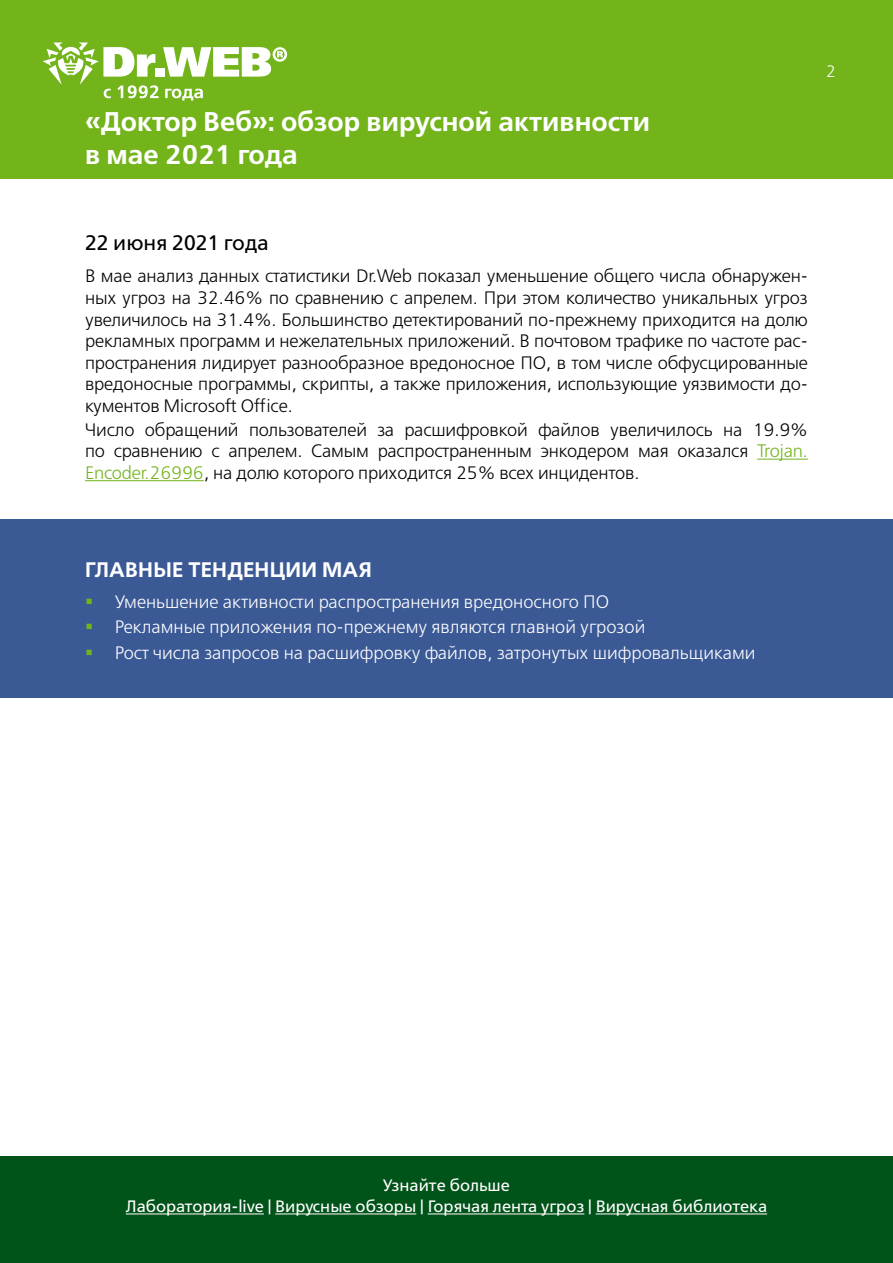
<style>
.page{position:relative;width:893px;height:1263px;background:#fff}
.page>*{position:absolute;margin:0;border:0;box-sizing:border-box;transform-origin:0 0}
.t1{font:600 27px/32.4px "Free Set";color:#fff}
.t2{font:600 21px "Free Set";letter-spacing:.01em;color:#fff}
.t3{font:21px "Free Set";color:#000}
.t4{font:300 18px/21.6px "Free Set";letter-spacing:-.01em;color:#000;text-align:justify}
.t5{font:300 18px "Free Set";color:#fff}
.t6{font:16.5px/21.6px "Free Set";color:#fff;text-align:center}
.t7{font:300 16.5px "Free Set";color:#fff}
.s1{color:#72b41a}
</style>
<div class="page">
<div style="left:0;top:0;width:893px;height:179px;background:#72b41a"></div>
<svg style="left:43px;top:43px;width:244px;height:58px"></svg>
<div style="left:0;top:1157px;width:893px;height:106px;background:#005319"></div>
<hr style="left:126px;top:1213px;width:138px;height:1px;background:#fff">
<hr style="left:275px;top:1213px;width:141px;height:1px;background:#fff">
<hr style="left:428px;top:1213px;width:156px;height:1px;background:#fff">
<hr style="left:596px;top:1213px;width:171px;height:1px;background:#fff">
<div style="left:0;top:519px;width:893px;height:179px;background:#3b5995"></div>
<hr style="left:757px;top:459px;width:51px;height:1px;background:#72b41a">
<hr style="left:85px;top:480px;width:119px;height:1px;background:#72b41a">
<h1 class="t1" style="left:85px;top:105px;width:567px">«Доктор Веб»: обзор вирусной активности в мае 2021 года</h1>
<p class="t7" style="left:826px;top:61px;width:12px">2</p>
<p class="t3" style="left:85px;top:229px;width:185px">22 июня 2021 года</p>
<p class="t4" style="left:85px;top:265px;width:724px">В мае анализ данных статистики Dr.Web показал уменьшение общего числа обнаружен&shy;ных угроз на 32.46% по сравнению с апрелем. При этом количество уникальных угроз увеличилось на 31.4%. Большинство детектирований по-прежнему приходится на долю рекламных программ и нежелательных приложений. В почтовом трафике по частоте рас&shy;пространения лидирует разнообразное вредоносное ПО, в том числе обфусцированные вредоносные программы, скрипты, а также приложения, использующие уязвимости до&shy;кументов Microsoft Office.</p>
<p class="t4" style="left:85px;top:418px;width:724px">Число обращений пользователей за расшифровкой файлов увеличилось на 19.9% по сравнению с апрелем. Самым распространенным энкодером мая оказался <span class="s1">Trojan.<br>Encoder.26996</span>, на долю которого приходится 25% всех инцидентов.</p>
<p class="t2" style="left:85px;top:556px;width:288px">ГЛАВНЫЕ ТЕНДЕНЦИИ МАЯ</p>
<p class="t5" style="left:85px;top:590px;width:526px"><span class="s1">▪</span> Уменьшение активности распространения вредоносного ПО</p>
<p class="t5" style="left:85px;top:616px;width:562px"><span class="s1">▪</span> Рекламные приложения по-прежнему являются главной угрозой</p>
<p class="t5" style="left:85px;top:642px;width:672px"><span class="s1">▪</span> Рост числа запросов на расшифровку файлов, затронутых шифровальщиками</p>
<p class="t6" style="left:126px;top:1174px;width:643px">Узнайте больше<br>Лаборатория-live | Вирусные обзоры | Горячая лента угроз | Вирусная библиотека</p>
</div>
